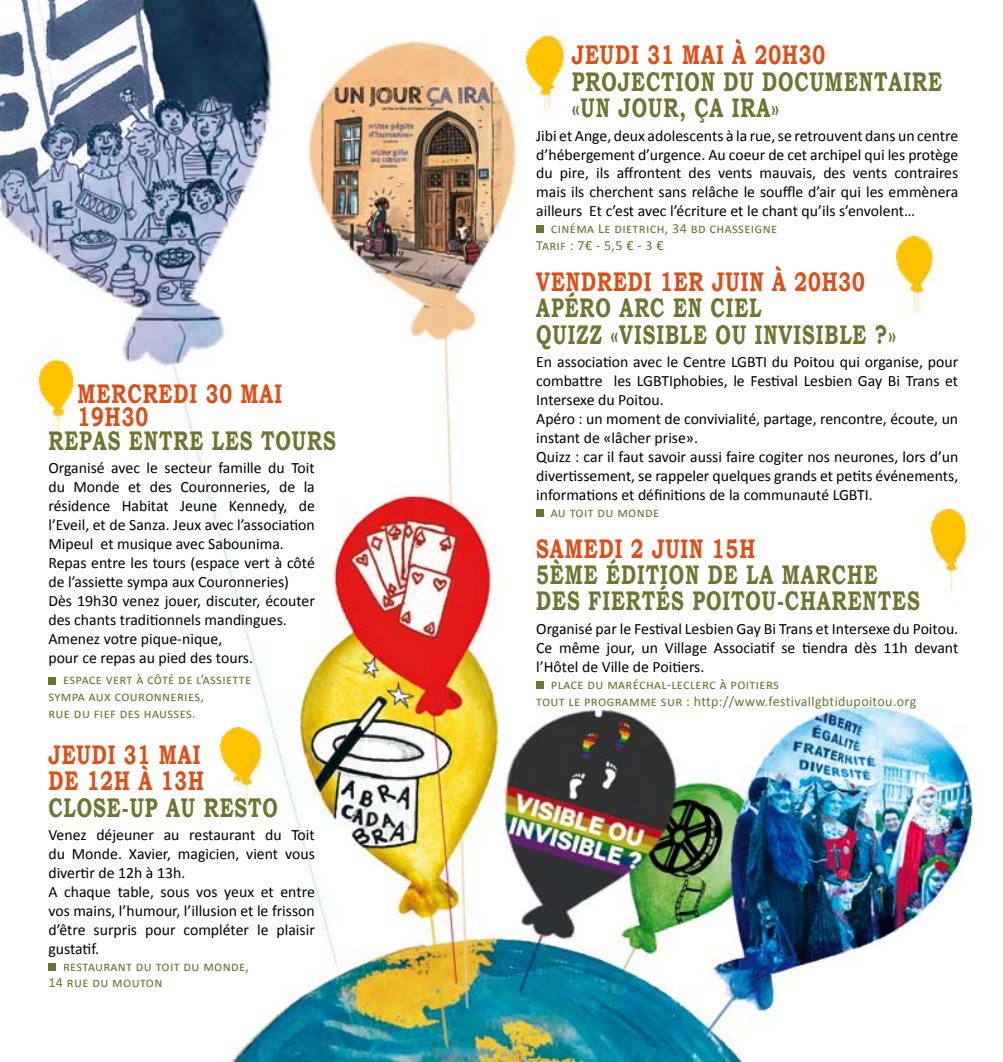
<style>
.page{position:relative;width:1003px;height:1062px;background:#fff}
.page>*{position:absolute;margin:0;border:0;box-sizing:border-box;transform-origin:0 0}
.t1{font:700 26.95px/26.2px "Bookman Old Style";letter-spacing:.05em;color:#6f7531;scale:.71 1}
.t2{font:700 26.95px/23.1px "Bookman Old Style";letter-spacing:.05em;color:#e04d15;scale:.71 1}
.t3{font:15.75px/18.9px "Calibri";color:#000}
.t4{font:14px/16.8px "Calibri";letter-spacing:.025em;color:#6f7531}
.s1{color:#fff}
</style>
<div class="page">
<img style="left:0;top:0;width:979px;height:1061px">
<div style="left:48px;top:677px;width:8px;height:7px;background:#6f7531"></div>
<div style="left:48px;top:963px;width:8px;height:7px;background:#6f7531"></div>
<img style="left:40px;top:361px;width:32px;height:60px">
<img style="left:221px;top:727px;width:33px;height:59px">
<div style="left:536px;top:226px;width:7px;height:7px;background:#6f7531"></div>
<div style="left:536px;top:509px;width:7px;height:7px;background:#6f7531"></div>
<div style="left:536px;top:681px;width:7px;height:7px;background:#6f7531"></div>
<img style="left:526px;top:41px;width:33px;height:71px">
<img style="left:895px;top:237px;width:33px;height:71px">
<img style="left:931px;top:509px;width:32px;height:66px">
<h1 class="t2" style="left:77px;top:382px;width:289px">MERCREDI 30 MAI<br>19H30</h1>
<h1 class="t1" style="left:48px;top:427px;width:406px">REPAS ENTRE LES TOURS</h1>
<p class="t3" style="left:48px;top:459px;width:268px">Organisé avec le secteur famille du Toit du Monde et des Couronneries, de la résidence Habitat Jeune Kennedy, de l’Eveil, et de Sanza. Jeux avec l’association Mipeul et musique avec Sabounima.<br>Repas entre les tours (espace vert à côté de l’assiette sympa aux Couronneries)<br>Dès 19h30 venez jouer, discuter, écouter des chants traditionnels mandingues.<br>Amenez votre pique-nique,<br>pour ce repas au pied des tours.</p>
<p class="t4" style="left:48px;top:671px;width:204px;text-indent:15px">espace vert à côté de l’assiette sympa aux couronneries,<br>rue du fief des hausses.</p>
<h1 class="t2" style="left:48px;top:741px;width:220px;line-height:26.2px">JEUDI 31 MAI<br>DE 12H À 13H</h1>
<h1 class="t1" style="left:48px;top:794px;width:325px">CLOSE-UP AU RESTO</h1>
<p class="t3" style="left:48px;top:825px;width:268px">Venez déjeuner au restaurant du Toit du Monde. Xavier, magicien, vient vous divertir de 12h à 13h.<br>A chaque table, sous vos yeux et entre vos mains, l’humour, l’illusion et le frisson d’être surpris pour compléter le plaisir gustatif.</p>
<p class="t4" style="left:48px;top:957px;width:202px;text-indent:15px">restaurant du toit du monde,<br>14 rue du mouton</p>
<h1 class="t2" style="left:571px;top:43px;width:358px">JEUDI 31 MAI À 20H30</h1>
<h1 class="t1" style="left:571px;top:68px;width:521px">PROJECTION DU DOCUMENTAIRE «UN JOUR, ÇA IRA»</h1>
<p class="t3" style="left:536px;top:126px;width:423px;text-align:justify">Jibi et Ange, deux adolescents à la rue, se retrouvent dans un centre d’hébergement d’urgence. Au coeur de cet archipel qui les protège du pire, ils affrontent des vents mauvais, des vents contraires mais ils cherchent sans relâche le souffle d’air qui les emmènera ailleurs Et c’est avec l’écriture et le chant qu’ils s’envolent…<span class="s1">arif</span></p>
<p class="t4" style="left:536px;top:220px;width:242px;text-indent:15px">cinéma Le dietrich, 34 bd chasseigne<br>Tarif : 7€ - 5,5 € - 3 €</p>
<h1 class="t2" style="left:536px;top:270px;width:464px">VENDREDI 1ER JUIN À 20H30</h1>
<h1 class="t1" style="left:536px;top:295px;width:508px">APÉRO ARC EN CIEL<br>QUIZZ «VISIBLE OU INVISIBLE ?»</h1>
<p class="t3" style="left:536px;top:353px;width:423px">En association avec le Centre LGBTI du Poitou qui organise, pour combattre les LGBTIphobies, le Festival Lesbien Gay Bi Trans et Intersexe du Poitou.<br>Apéro : un moment de convivialité, partage, rencontre, écoute, un instant de «lâcher prise».<br>Quizz : car il faut savoir aussi faire cogiter nos neurones, lors d’un divertissement, se rappeler quelques grands et petits événements, informations et définitions de la communauté LGBTI.</p>
<p class="t4" style="left:550px;top:503px;width:110px">au toit du monde</p>
<h1 class="t2" style="left:536px;top:536px;width:310px">SAMEDI 2 JUIN 15H</h1>
<h1 class="t1" style="left:536px;top:561px;width:541px">5ÈME ÉDITION DE LA MARCHE<br>DES FIERTÉS POITOU-CHARENTES</h1>
<p class="t3" style="left:536px;top:619px;width:423px;text-align:justify">Organisé par le Festival Lesbien Gay Bi Trans et Intersexe du Poitou.<br>Ce même jour, un Village Associatif se tiendra dès 11h devant l’Hôtel de Ville de Poitiers.</p>
<p class="t4" style="left:536px;top:675px;width:381px;text-indent:15px">place du maréchal-leclerc à poitiers<br>tout le programme sur : http://www.festivallgbtidupoitou.org</p>
</div>
